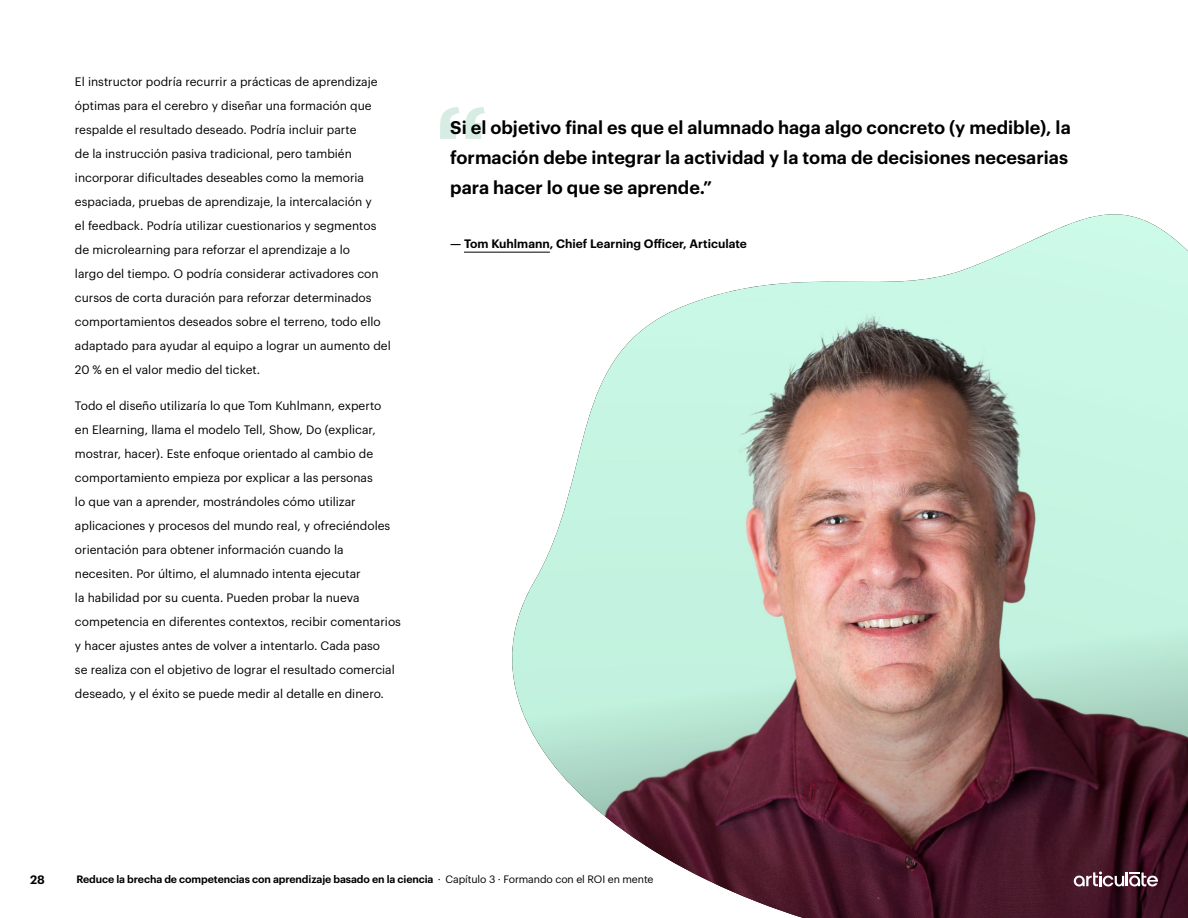
<style>
.page{position:relative;width:1188px;height:918px;background:#fff}
.page>*{position:absolute;margin:0;border:0;box-sizing:border-box;transform-origin:0 0}
.t1{font:700 97.5px "Gotham S Sm";color:#d7ede4}
.t2{font:600 18px/30px "Graphik";color:#000}
.t3{font:12px/24px "Graphik";color:#000}
.t4{font:600 12px "Graphik";color:#000}
.t5{font:600 10.5px "Graphik";letter-spacing:-.01em;color:#000}
.s1{font-weight:400}
</style>
<div class="page">
<svg style="left:499px;top:214px;width:689px;height:704px"></svg>
<hr style="left:464px;top:252px;width:86px;height:1px;background:#000">
<svg style="left:1074px;top:872px;width:84px;height:14px"></svg>
<p class="t3" style="left:75px;top:69px;width:317px">El instructor podría recurrir a prácticas de aprendizaje óptimas para el cerebro y diseñar una formación que respalde el resultado deseado. Podría incluir parte<br>de la instrucción pasiva tradicional, pero también incorporar dificultades deseables como la memoria espaciada, pruebas de aprendizaje, la intercalación y<br>el feedback. Podría utilizar cuestionarios y segmentos de microlearning para reforzar el aprendizaje a lo<br>largo del tiempo. O podría considerar activadores con cursos de corta duración para reforzar determinados comportamientos deseados sobre el terreno, todo ello adaptado para ayudar al equipo a lograr un aumento del 20 % en el valor medio del ticket.</p>
<p class="t3" style="left:75px;top:393px;width:328px">Todo el diseño utilizaría lo que Tom Kuhlmann, experto<br>en Elearning, llama el modelo Tell, Show, Do (explicar, mostrar, hacer). Este enfoque orientado al cambio de comportamiento empieza por explicar a las personas<br>lo que van a aprender, mostrándoles cómo utilizar aplicaciones y procesos del mundo real, y ofreciéndoles orientación para obtener información cuando la necesiten. Por último, el alumnado intenta ejecutar<br>la habilidad por su cuenta. Pueden probar la nueva competencia en diferentes contextos, recibir comentarios y hacer ajustes antes de volver a intentarlo. Cada paso<br>se realiza con el objetivo de lograr el resultado comercial deseado, y el éxito se puede medir al detalle en dinero.</p>
<h1 class="t1" style="left:434px;top:76px;width:56px">“</h1>
<h2 class="t2" style="left:450px;top:111px;width:622px">Si el objetivo final es que el alumnado haga algo concreto (y medible), la formación debe integrar la actividad y la toma de decisiones necesarias para hacer lo que se aprende.”</h2>
<p class="t4" style="left:450px;top:235px;width:298px">— Tom Kuhlmann, Chief Learning Officer, Articulate</p>
<p class="t4" style="left:30px;top:871px;width:16px">28</p>
<p class="t5" style="left:76px;top:871px;width:579px">Reduce la brecha de competencias con aprendizaje basado en la ciencia <span class="s1">· Capítulo 3 · Formando con el ROI en mente</span></p>
</div>
